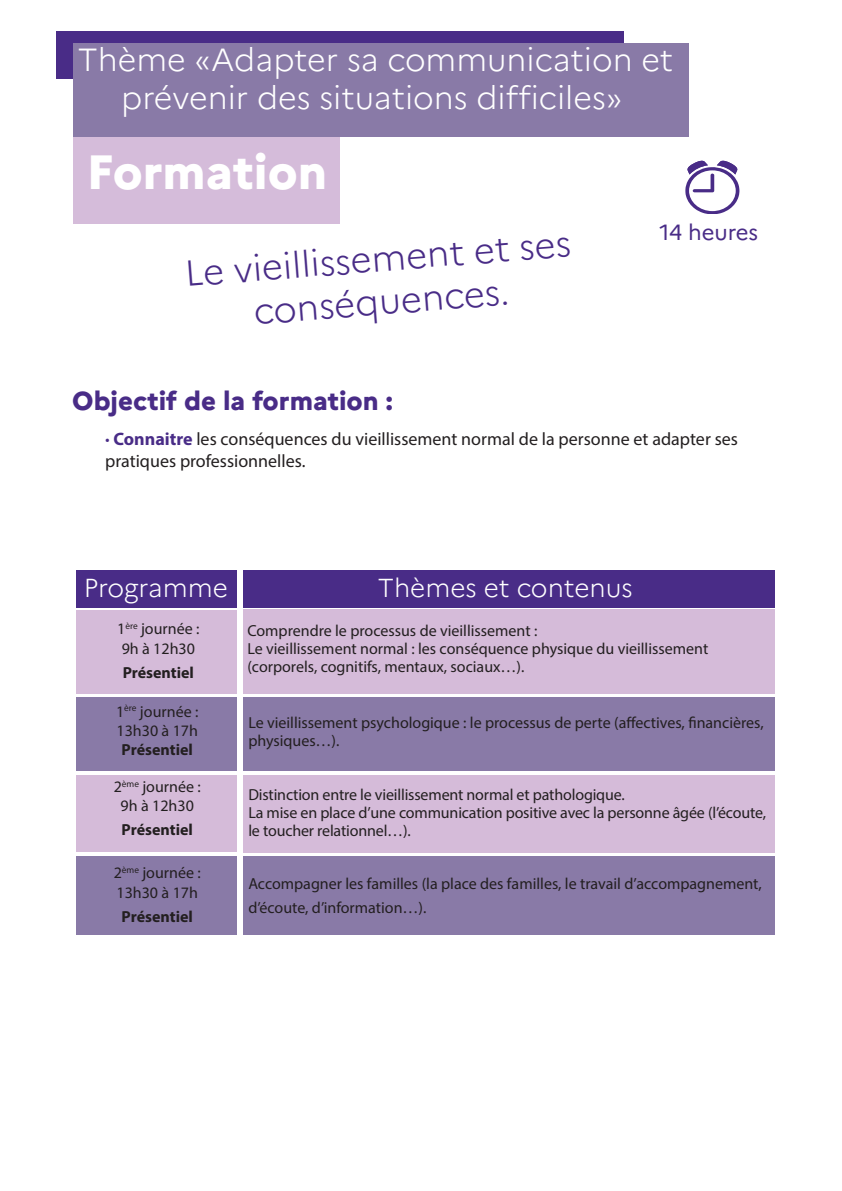
<style>
.page{position:relative;width:842px;height:1191px;background:#fff}
.page>*{position:absolute;margin:0;border:0;box-sizing:border-box;transform-origin:0 0}
.t1{font:800 48px "Marianne";color:#fff}
.t2{font:300 36px/43.6px "Marianne";color:#492c87;text-align:center}
.t3{font:300 32px/38.4px "Marianne";color:#fff;text-align:center}
.t4{font:300 26px "Marianne";color:#fff}
.t5{font:800 26px "Marianne";color:#492c87}
.t6{font:22px "Marianne";letter-spacing:-.005em;color:#492c87}
.t7{font:18px/21.6px "Myriad Pro";color:#231f20}
.t8{font:16px/18px "Myriad Pro";color:#231f20}
.t9{font:700 16px "Myriad Pro";color:#231f20}
.s1{font-weight:700;color:#492c87}
</style>
<div class="page">
<div style="left:57px;top:32px;width:567px;height:47px;background:#492c87"></div>
<div style="left:73px;top:137px;width:267px;height:86px;background:#d5bcda"></div>
<div style="left:74px;top:43px;width:615px;height:94px;background:#897aa7"></div>
<svg style="left:685px;top:161px;width:54px;height:53px"></svg>
<div style="left:243px;top:570px;width:531px;height:38px;background:#492c87"></div>
<div style="left:77px;top:570px;width:160px;height:38px;background:#492c87"></div>
<div style="left:77px;top:609px;width:160px;height:84px;background:#d5bbd9"></div>
<div style="left:243px;top:609px;width:531px;height:84px;background:#d5bbd9"></div>
<div style="left:77px;top:697px;width:160px;height:73px;background:#897aa7"></div>
<div style="left:243px;top:697px;width:531px;height:73px;background:#897aa7"></div>
<div style="left:77px;top:775px;width:160px;height:76px;background:#d5bbd9"></div>
<div style="left:243px;top:775px;width:531px;height:77px;background:#d5bbd9"></div>
<div style="left:77px;top:856px;width:160px;height:79px;background:#897aa7"></div>
<div style="left:243px;top:856px;width:531px;height:79px;background:#897aa7"></div>
<h3 class="t3" style="left:78px;top:40px;width:597px">Thème «Adapter sa communication et prévenir des situations difficiles»</h3>
<h1 class="t1" style="left:86px;top:143px;width:242px">Formation</h1>
<h2 class="t2" style="left:183px;top:253px;width:388px;rotate:-5deg">Le vieillissement et ses conséquences.</h2>
<h3 class="t6" style="left:659px;top:218px;width:100px">14 heures</h3>
<h3 class="t5" style="left:72px;top:385px;width:322px">Objectif de la formation :</h3>
<p class="t7" style="left:105px;top:428px;width:634px"><span class="s1">· Connaitre</span> les conséquences du vieillissement normal de la personne et adapter ses pratiques professionnelles.</p>
<h3 class="t4" style="left:84px;top:571px;width:145px">Programme</h3>
<h3 class="t4" style="left:378px;top:572px;width:257px">Thèmes et contenus</h3>
<p class="t8" style="left:117px;top:619px;width:84px;line-height:19.2px">1<sup>ère</sup> journée :<br>9h à 12h30</p>
<p class="t9" style="left:123px;top:662px;width:73px">Présentiel</p>
<p class="t8" style="left:247px;top:622px;width:462px">Comprendre le processus de vieillissement :<br>Le vieillissement normal : les conséquence physique du vieillissement (corporels, cognitifs, mentaux, sociaux…).</p>
<p class="t8" style="left:116px;top:701px;width:84px;line-height:19.2px">1<sup>ère</sup> journée :<br>13h30 à 17h</p>
<p class="t9" style="left:122px;top:739px;width:73px">Présentiel</p>
<p class="t8" style="left:114px;top:777px;width:89px;line-height:19.2px;text-align:center">2<sup>ème</sup> journée :<br>9h à 12h30</p>
<p class="t9" style="left:122px;top:819px;width:73px">Présentiel</p>
<p class="t8" style="left:114px;top:863px;width:89px;line-height:19.2px">2<sup>ème</sup> journée :<br>13h30 à 17h</p>
<p class="t9" style="left:122px;top:905px;width:73px">Présentiel</p>
<p class="t8" style="left:248px;top:713px;width:517px">Le vieillissement psychologique : le processus de perte (affectives, financières, physiques…).</p>
<p class="t8" style="left:248px;top:785px;width:519px">Distinction entre le vieillissement normal et pathologique.<br>La mise en place d’une communication positive avec la personne âgée (l’écoute, le toucher relationnel…).</p>
<p class="t8" style="left:248px;top:871px;width:515px;line-height:24px">Accompagner les familles (la place des familles, le travail d’accompagnement, d’écoute, d’information…).</p>
</div>
